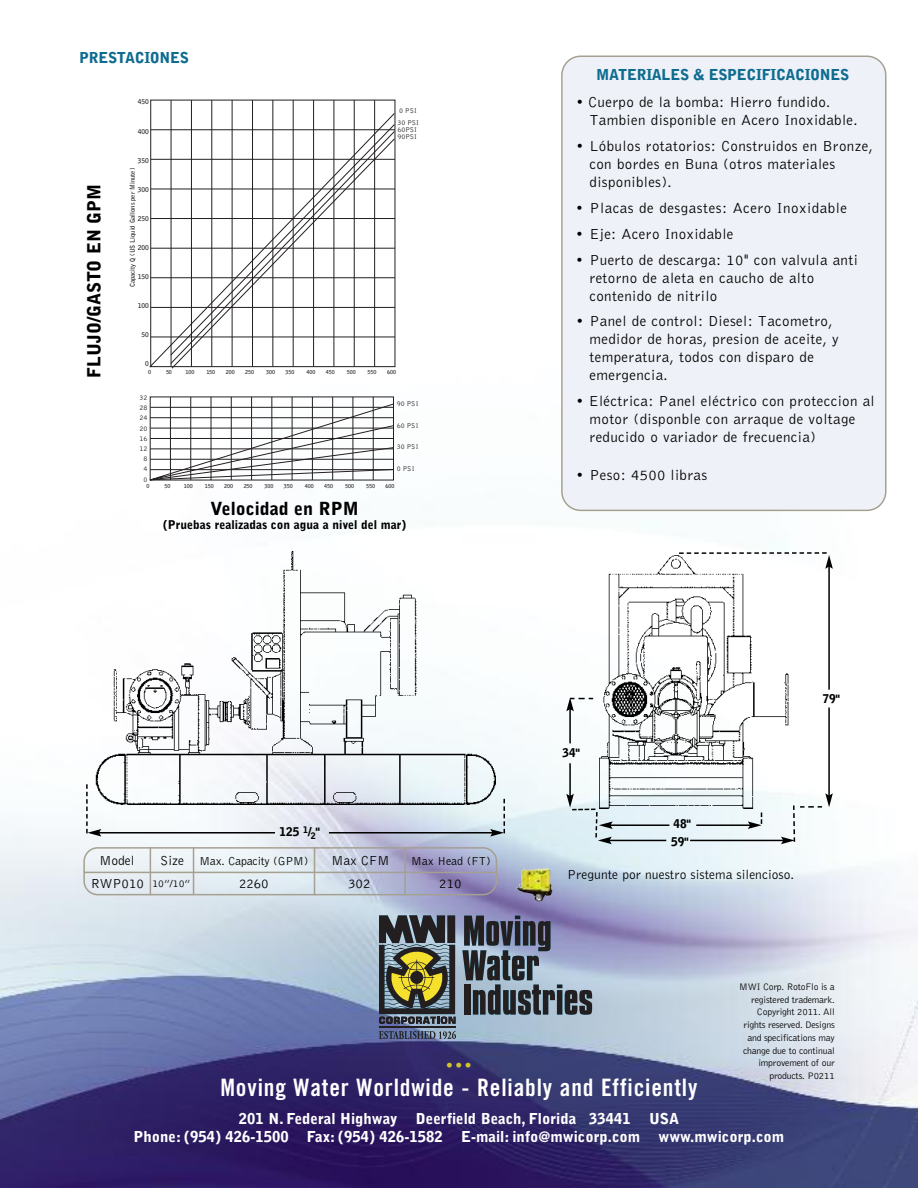
<style>
.page{position:relative;width:918px;height:1188px;background:#fff}
.page>*{position:absolute;margin:0;border:0;box-sizing:border-box;transform-origin:0 0}
.t1{font:24px "Trade Gothic Bold Cond Twenty";letter-spacing:.035em;color:#fff}
.t2{font:900 18px "Bell Gothic Std";color:#000}
.t3{font:300 15px/17.9px "Bell Gothic";letter-spacing:.02em;color:#000}
.t4{font:900 15px/18px "Bell Gothic Std";color:#fff;text-align:center}
.t5{font:900 15px "Bell Gothic Std";letter-spacing:-.02em;color:#0e6c90}
.t6{font:300 13.5px "Bell Gothic";color:#000}
.t7{font:13.5px "Trade Gothic Cond Eighteen";color:#d3c42c}
.t8{font:900 12px "Bell Gothic Std";color:#000}
.t9{font:300 12px "Bell Gothic";letter-spacing:-.015em;color:#000}
.t10{font:300 10.5px "Bell Gothic";color:#000}
.t11{font:300 9.75px/12.8px "Bell Gothic";letter-spacing:-.02em;color:#000;text-align:right}
.t12{font:7.2px/10.2px "Bell Gothic BT";color:#231f20}
.t13{font:700 6.6px "Bell Gothic";color:#231f20}
.t14{font:700 6.6px "Bell Gothic BT";color:#231f20}
.t15{font:700 5.4px "Bell Gothic BT";color:#231f20}
.s1{font-size:13.5px}
</style>
<div class="page">
<img style="left:0;top:55px;width:918px;height:1133px">
<div style="left:561px;top:56px;width:325px;height:455px;background:#eef1f7"></div>
<hr style="left:379px;top:1027px;width:76px;height:1px;background:#231f20">
<svg style="left:462px;top:916px;width:130px;height:99px;background:#6a7184"></svg>
<svg style="left:379px;top:915px;width:77px;height:109px;background:#616450"></svg>
<svg style="left:379px;top:1031px;width:77px;height:8px"></svg>
<img style="left:599px;top:555px;width:223px;height:253px">
<img style="left:51px;top:552px;width:444px;height:253px">
<hr style="left:99px;top:832px;width:176px;height:2px;background:#000">
<hr style="left:329px;top:832px;width:164px;height:2px;background:#000">
<hr style="left:690px;top:840px;width:94px;height:1px;background:#000">
<hr style="left:609px;top:840px;width:57px;height:1px;background:#000">
<hr style="left:696px;top:824px;width:54px;height:2px;background:#000">
<hr style="left:610px;top:824px;width:59px;height:2px;background:#000">
<hr style="left:828px;top:708px;width:2px;height:88px;background:#000">
<hr style="left:828px;top:566px;width:2px;height:124px;background:#000">
<svg style="left:781px;top:793px;width:52px;height:51px"></svg>
<svg style="left:748px;top:813px;width:14px;height:16px"></svg>
<svg style="left:490px;top:799px;width:15px;height:38px"></svg>
<svg style="left:86px;top:784px;width:15px;height:53px"></svg>
<svg style="left:679px;top:552px;width:154px;height:17px"></svg>
<hr style="left:569px;top:709px;width:2px;height:34px;background:#000">
<svg style="left:566px;top:698px;width:27px;height:13px"></svg>
<hr style="left:569px;top:763px;width:2px;height:33px;background:#000">
<svg style="left:566px;top:794px;width:47px;height:50px;background:#cad8dd"></svg>
<svg style="left:83px;top:847px;width:414px;height:48px;background:#cbd0df"></svg>
<hr style="left:150px;top:847px;width:1px;height:48px;background:#a4a092">
<hr style="left:193px;top:847px;width:1px;height:48px;background:#a4a092">
<hr style="left:314px;top:848px;width:1px;height:47px;background:#a4a092">
<hr style="left:404px;top:848px;width:2px;height:46px;background:#a4a092">
<hr style="left:84px;top:872px;width:413px;height:1px;background:#a4a092">
<img style="left:516px;top:868px;width:36px;height:33px">
<div style="left:73px;top:45px;width:482px;height:46px;background:#fff"></div>
<hr style="left:374px;top:100px;width:1px;height:267px;background:#231f20">
<hr style="left:354px;top:100px;width:1px;height:267px;background:#231f20">
<hr style="left:334px;top:100px;width:1px;height:267px;background:#231f20">
<hr style="left:313px;top:100px;width:1px;height:267px;background:#231f20">
<hr style="left:293px;top:100px;width:1px;height:267px;background:#231f20">
<hr style="left:273px;top:100px;width:1px;height:267px;background:#231f20">
<hr style="left:252px;top:100px;width:1px;height:267px;background:#231f20">
<hr style="left:232px;top:100px;width:1px;height:267px;background:#231f20">
<hr style="left:212px;top:100px;width:1px;height:267px;background:#231f20">
<hr style="left:191px;top:100px;width:1px;height:267px;background:#231f20">
<hr style="left:171px;top:100px;width:1px;height:267px;background:#231f20">
<hr style="left:373px;top:397px;width:1px;height:83px;background:#231f20">
<hr style="left:353px;top:397px;width:1px;height:83px;background:#231f20">
<hr style="left:332px;top:397px;width:1px;height:83px;background:#231f20">
<hr style="left:312px;top:397px;width:1px;height:83px;background:#231f20">
<hr style="left:292px;top:397px;width:1px;height:83px;background:#231f20">
<hr style="left:272px;top:397px;width:1px;height:83px;background:#231f20">
<hr style="left:251px;top:397px;width:1px;height:83px;background:#231f20">
<hr style="left:231px;top:397px;width:1px;height:83px;background:#231f20">
<hr style="left:211px;top:397px;width:1px;height:83px;background:#231f20">
<hr style="left:191px;top:397px;width:1px;height:83px;background:#231f20">
<hr style="left:170px;top:397px;width:1px;height:83px;background:#231f20">
<svg style="left:149px;top:113px;width:246px;height:255px"></svg>
<svg style="left:170px;top:124px;width:225px;height:7px"></svg>
<svg style="left:170px;top:131px;width:225px;height:233px"></svg>
<svg style="left:171px;top:138px;width:224px;height:231px"></svg>
<svg style="left:136px;top:403px;width:258px;height:81px"></svg>
<p class="t5" style="left:79px;top:52px;width:111px">PRESTACIONES</p>
<p class="t14" style="left:138px;top:98px;width:13px">450</p>
<p class="t14" style="left:138px;top:127px;width:13px">400</p>
<p class="t14" style="left:138px;top:156px;width:13px">350</p>
<p class="t14" style="left:138px;top:185px;width:13px">300</p>
<p class="t14" style="left:138px;top:214px;width:13px">250</p>
<p class="t14" style="left:138px;top:243px;width:13px">200</p>
<p class="t14" style="left:138px;top:272px;width:13px">150</p>
<p class="t14" style="left:138px;top:301px;width:13px">100</p>
<p class="t14" style="left:141px;top:330px;width:9px">50</p>
<p class="t14" style="left:145px;top:359px;width:5px">0</p>
<p class="t15" style="left:148px;top:368px;width:4px">0</p>
<p class="t15" style="left:166px;top:368px;width:7px">50</p>
<p class="t15" style="left:185px;top:368px;width:10px">100</p>
<p class="t15" style="left:206px;top:368px;width:10px">150</p>
<p class="t15" style="left:226px;top:368px;width:10px">200</p>
<p class="t15" style="left:245px;top:368px;width:10px">250</p>
<p class="t15" style="left:266px;top:368px;width:10px">300</p>
<p class="t15" style="left:285px;top:368px;width:10px">350</p>
<p class="t15" style="left:306px;top:368px;width:10px">400</p>
<p class="t15" style="left:326px;top:368px;width:10px">450</p>
<p class="t15" style="left:347px;top:368px;width:10px">500</p>
<p class="t15" style="left:368px;top:368px;width:10px">550</p>
<p class="t15" style="left:387px;top:368px;width:10px">600</p>
<p class="t12" style="left:397px;top:105px;width:23px;line-height:11.1px">0 PSI<br>30 PSI</p>
<p class="t12" style="left:397px;top:126px;width:21px;line-height:7.2px">60PSI<br>90PSI</p>
<p class="t13" style="left:130px;top:287px;width:121px;rotate:-90deg">Capacity Q (US Liquid Gallons per Minute)</p>
<p class="t2" style="left:87px;top:378px;width:196px;rotate:-90deg">FLUJO/GASTO EN GPM</p>
<p class="t12" style="left:139px;top:392px;width:10px;text-align:center">32<br>28<br>24<br>20<br>16<br>12<br>8<br>4<br>0</p>
<p class="t12" style="left:397px;top:399px;width:23px">90 PSI</p>
<p class="t12" style="left:397px;top:420px;width:23px">60 PSI</p>
<p class="t12" style="left:397px;top:442px;width:23px">30 PSI</p>
<p class="t12" style="left:397px;top:463px;width:19px">0 PSI</p>
<p class="t15" style="left:147px;top:483px;width:4px">0</p>
<p class="t15" style="left:165px;top:483px;width:7px">50</p>
<p class="t15" style="left:184px;top:483px;width:10px">100</p>
<p class="t15" style="left:205px;top:483px;width:10px">150</p>
<p class="t15" style="left:224px;top:483px;width:10px">200</p>
<p class="t15" style="left:244px;top:483px;width:10px">250</p>
<p class="t15" style="left:265px;top:483px;width:10px">300</p>
<p class="t15" style="left:284px;top:483px;width:10px">350</p>
<p class="t15" style="left:305px;top:483px;width:10px">400</p>
<p class="t15" style="left:324px;top:483px;width:10px">450</p>
<p class="t15" style="left:345px;top:483px;width:10px">500</p>
<p class="t15" style="left:366px;top:483px;width:10px">550</p>
<p class="t15" style="left:386px;top:483px;width:10px">600</p>
<p class="t2" style="left:211px;top:502px;width:150px">Velocidad en RPM</p>
<p class="t8" style="left:163px;top:520px;width:245px">(Pruebas realizadas con agua a nivel del mar)</p>
<p class="t8" style="left:279px;top:827px;width:42px">125 <sup>1</sup>/<sub>2</sub>"</p>
<p class="t6" style="left:99px;top:856px;width:37px">Model</p>
<p class="t9" style="left:160px;top:856px;width:150px"><span class="s1">Size</span> Max. Capacity (GPM)</p>
<p class="t6" style="left:331px;top:856px;width:60px">Max CFM</p>
<p class="t9" style="left:411px;top:856px;width:81px">Max Head (FT)</p>
<p class="t10" style="left:91px;top:880px;width:101px"><span class="s1">RWP010</span> 10”/10”</p>
<p class="t6" style="left:239px;top:878px;width:31px">2260</p>
<p class="t6" style="left:348px;top:878px;width:24px">302</p>
<p class="t6" style="left:439px;top:878px;width:24px">210</p>
<p class="t5" style="left:596px;top:69px;width:255px">MATERIALES &amp; ESPECIFICACIONES</p>
<p class="t3" style="left:590px;top:94px;width:270px;text-indent:-14px">• Cuerpo de la bomba: Hierro fundido.<br>Tambien disponible en Acero Inoxidable.</p>
<p class="t3" style="left:589px;top:138px;width:285px;text-indent:-13px">• Lóbulos rotatorios: Construidos en Bronze, con bordes en Buna (otros materiales disponibles).</p>
<p class="t3" style="left:576px;top:200px;width:273px">• Placas de desgastes: Acero Inoxidable</p>
<p class="t3" style="left:576px;top:226px;width:159px">• Eje: Acero Inoxidable</p>
<p class="t3" style="left:590px;top:252px;width:270px;text-indent:-14px">• Puerto de descarga: 10" con valvula anti retorno de aleta en caucho de alto contenido de nitrilo</p>
<p class="t3" style="left:590px;top:313px;width:251px;text-indent:-13px">• Panel de control: Diesel: Tacometro, medidor de horas, presion de aceite, y temperatura, todos con disparo de emergencia.</p>
<p class="t3" style="left:590px;top:393px;width:287px;text-indent:-13px">• Eléctrica: Panel eléctrico con proteccion al motor (disponble con arraque de voltage reducido o variador de frecuencia)</p>
<p class="t3" style="left:576px;top:467px;width:133px">• Peso: 4500 libras</p>
<p class="t8" style="left:563px;top:748px;width:19px">34"</p>
<p class="t8" style="left:674px;top:819px;width:19px">48"</p>
<p class="t8" style="left:671px;top:837px;width:19px">59"</p>
<p class="t6" style="left:567px;top:869px;width:229px">Pregunte por nuestro sistema silencioso.</p>
<p class="t8" style="left:823px;top:694px;width:19px">79"</p>
<p class="t11" style="left:739px;top:981px;width:97px">MWI Corp. RotoFlo is a registered trademark.<br>Copyright 2011. All rights reserved. Designs and specifications may change due to continual improvement of our products. P0211</p>
<p class="t7" style="left:446px;top:1060px;width:27px">•••</p>
<h1 class="t1" style="left:220px;top:1079px;width:479px">Moving Water Worldwide - Reliably and Efficiently</h1>
<p class="t4" style="left:134px;top:1111px;width:652px">201 N. Federal Highway Deerfield Beach, Florida 33441 USA<br>Phone: (954) 426-1500 Fax: (954) 426-1582 E-mail: info@mwicorp.com www.mwicorp.com</p>
</div>
